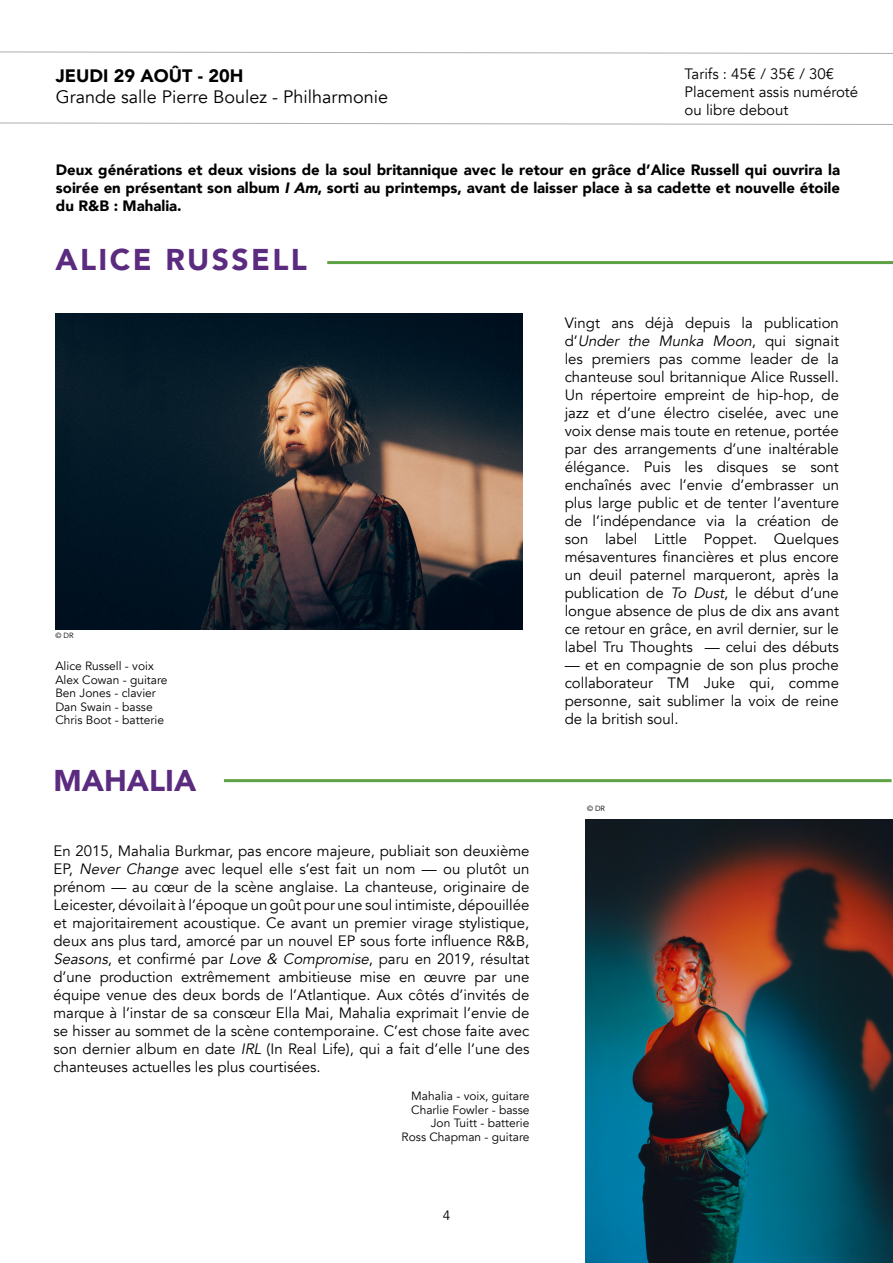
<style>
.page{position:relative;width:893px;height:1263px;background:#fff}
.page>*{position:absolute;margin:0;border:0;box-sizing:border-box;transform-origin:0 0}
.t1{font:900 30px "Avenir";letter-spacing:.08em;color:#5b2b80}
.t2{font:900 30px "Avenir";color:#5b2b80}
.t3{font:18px "Avenir";color:#000}
.t4{font:900 18px "Avenir";color:#000}
.t5{font:15px/18px "Avenir";color:#000;text-align:justify}
.t6{font:900 15px/18px "Avenir";color:#000;text-align:justify}
.t7{font:13.5px "Avenir";color:#000}
.t8{font:12px/13.5px "Avenir";color:#000}
.t9{font:7.5px "Avenir";color:#000}
.s1{font-style:italic}
</style>
<div class="page">
<img style="left:55px;top:313px;width:467px;height:316px">
<img style="left:585px;top:819px;width:308px;height:443px">
<svg style="left:0;top:51px;width:893px;height:3px"></svg>
<svg style="left:0;top:122px;width:893px;height:3px"></svg>
<hr style="left:327px;top:261px;width:566px;height:3px;background:#5ea245">
<hr style="left:224px;top:779px;width:668px;height:3px;background:#5ea245">
<p class="t4" style="left:56px;top:60px;width:189px">JEUDI 29 AOÛT - 20H</p>
<p class="t3" style="left:56px;top:87px;width:334px">Grande salle Pierre Boulez - Philharmonie</p>
<p class="t5" style="left:685px;top:65px;width:175px;text-align:left">Tarifs : 45€ / 35€ / 30€<br>Placement assis numéroté ou libre debout</p>
<p class="t6" style="left:56px;top:160px;width:786px">Deux générations et deux visions de la soul britannique avec le retour en grâce d’Alice Russell qui ouvrira la soirée en présentant son album <span class="s1">IAm</span>, sorti au printemps, avant de laisser place à sa cadette et nouvelle étoile du R&amp;B : Mahalia.</p>
<h1 class="t1" style="left:55px;top:234px;width:253px">ALICE RUSSELL</h1>
<p class="t9" style="left:55px;top:631px;width:20px">© DR</p>
<p class="t8" style="left:55px;top:659px;width:114px">Alice Russell - voix<br>Alex Cowan - guitare<br>Ben Jones - clavier<br>Dan Swain - basse<br>Chris Boot - batterie</p>
<h1 class="t2" style="left:53px;top:755px;width:144px">MAHALIA</h1>
<p class="t5" style="left:53px;top:842px;width:478px">En 2015, Mahalia Burkmar, pas encore majeure, publiait son deuxième EP, <span class="s1">Never Change</span> avec lequel elle s’est fait un nom — ou plutôt un prénom — au cœur de la scène anglaise. La chanteuse, originaire de Leicester, dévoilait à l’époque un goût pour une soul intimiste, dépouillée et majoritairement acoustique. Ce avant un premier virage stylistique, deux ans plus tard, amorcé par un nouvel EP sous forte influence R&amp;B, <span class="s1">Seasons</span>, et confirmé par <span class="s1">Love &amp; Compromise</span>, paru en 2019, résultat d’une production extrêmement ambitieuse mise en œuvre par une équipe venue des deux bords de l’Atlantique. Aux côtés d’invités de marque à l’instar de sa consœur Ella Mai, Mahalia exprimait l’envie de se hisser au sommet de la scène contemporaine. C’est chose faite avec son dernier album en date <span class="s1">IRL</span> (In Real Life), qui a fait d’elle l’une des chanteuses actuelles les plus courtisées.</p>
<p class="t8" style="left:402px;top:1089px;width:129px;text-align:right">Mahalia - voix, guitare<br>Charlie Fowler - basse<br>Jon Tuitt - batterie<br>Ross Chapman - guitare</p>
<p class="t7" style="left:443px;top:1207px;width:9px">4</p>
<p class="t5" style="left:565px;top:314px;width:276px">Vingt ans déjà depuis la publication d ’ <span class="s1">Under the Munka Moon</span>, q u i s i g n a it les premiers pas comme leader de la chanteuse soul britannique Alice Russell.<br>Un répertoire empreint de hip-hop, de jazz et d’une électro ciselée, avec une voix dense mais toute en retenue, portée par des arrangements d’une inaltérable élégance. Puis les disques se sont enchaînés avec l’envie d’embrasser un plus large public et de tenter l’aventure de l’indépendance via la création de son label Little Poppet. Quelques mésaventures financières et plus encore un deuil paternel marqueront, après la publication de <span class="s1">To Dust</span>, le début d’une longue absence de plus de dix ans avant ce retour en grâce, en avril dernier, sur le label Tru Thoughts — celui des débuts</p>
<p class="t5" style="left:565px;top:656px;width:276px">— et en compagnie de son plus proche collaborateur TM Juke qui, comme personne, sait sublimer la voix de reine de la british soul.</p>
<p class="t9" style="left:587px;top:804px;width:20px">© DR</p>
</div>
